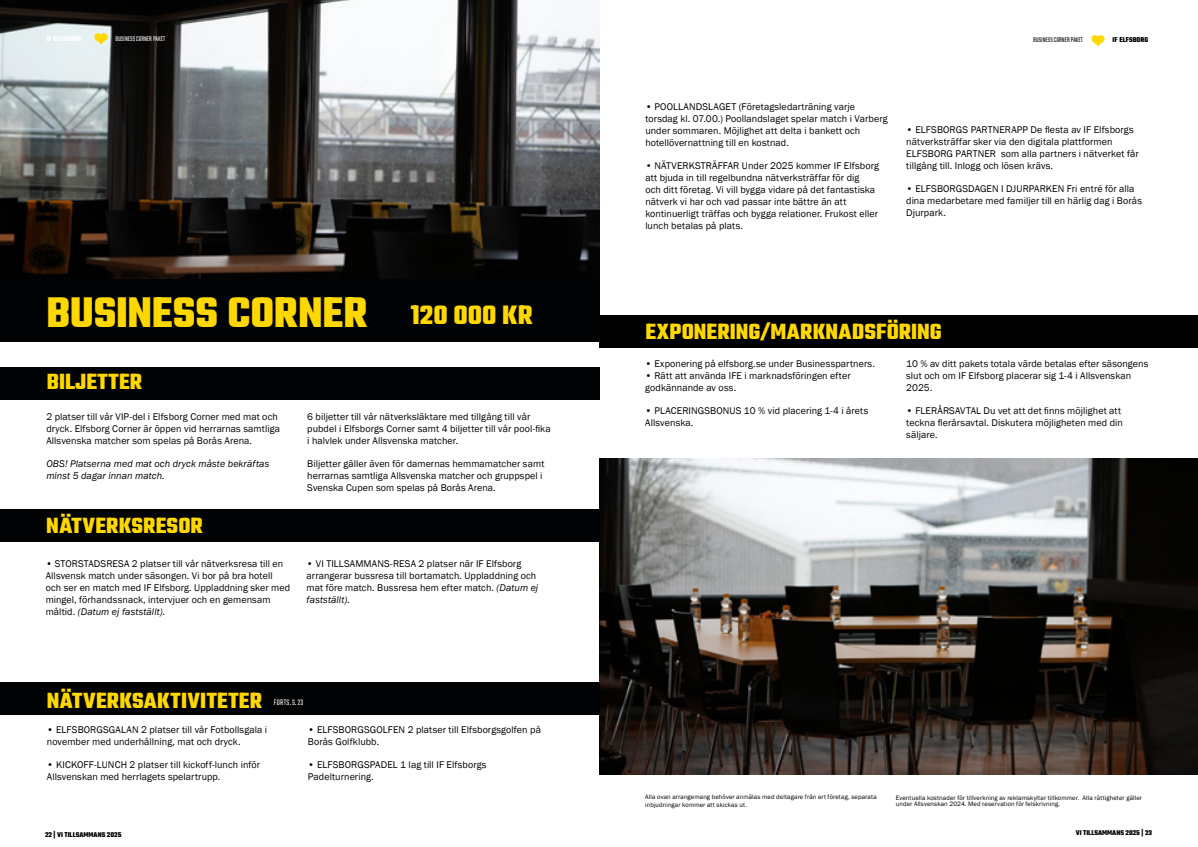
<style>
.page{position:relative;width:1198px;height:847px;background:#fff}
.page>*{position:absolute;margin:0;border:0;box-sizing:border-box;transform-origin:0 0}
.t1{font:700 46.25px "Teko";letter-spacing:-.005em;color:#ffd800}
.t2{font:700 23.75px "Teko";letter-spacing:.01em;color:#ffd800}
.t3{font:10px/12px "Franklin Gothic";letter-spacing:.01em;color:#000}
.t4{font:italic 10px/12px "Franklin Gothic";letter-spacing:.01em;color:#000}
.t5{font:300 8.75px "Teko";letter-spacing:.045em;color:#fff}
.t6{font:700 7.5px "Teko";color:#000}
.t7{font:300 7.5px "Teko";color:#fff}
.t8{font:300 7.5px "Teko";color:#000}
.t9{font:700 7.5px "Teko";color:#fff}
.t10{font:6.5px/6.2px "Franklin Gothic";letter-spacing:.015em;color:#000}
.s1{font-size:28.75px}
.s2{font-style:italic}
</style>
<div class="page">
<img style="left:0;top:0;width:599px;height:279px">
<div style="left:599px;top:315px;width:599px;height:33px;background:#000"></div>
<img style="left:599px;top:458px;width:599px;height:316px">
<div style="left:0;top:509px;width:599px;height:32px;background:#020304"></div>
<div style="left:0;top:367px;width:599px;height:32px;background:#020304"></div>
<div style="left:0;top:279px;width:599px;height:62px;background:#020304"></div>
<div style="left:0;top:682px;width:599px;height:33px;background:#020304"></div>
<svg style="left:94px;top:33px;width:14px;height:12px"></svg>
<svg style="left:1091px;top:35px;width:13px;height:11px"></svg>
<p class="t9" style="left:46px;top:34px;width:37px">IF ELFSBORG</p>
<p class="t7" style="left:115px;top:35px;width:51px">BUSINESS CORNER PAKET</p>
<p class="t8" style="left:1033px;top:36px;width:51px">BUSINESS CORNER PAKET</p>
<p class="t6" style="left:1112px;top:35px;width:37px">IF ELFSBORG</p>
<h1 class="t1" style="left:46px;top:283px;width:488px">BUSINESS CORNER <span class="s1">120 000 KR</span></h1>
<h2 class="t2" style="left:47px;top:366px;width:97px">BILJETTER</h2>
<p class="t3" style="left:46px;top:411px;width:235px">2 platser till vår VIP-del i Elfsborg Corner med mat och dryck. Elfsborg Corner är öppen vid herrarnas samtliga<br>Allsvenska matcher som spelas på Borås Arena.</p>
<p class="t4" style="left:46px;top:457px;width:225px">OBS! Platserna med mat och dryck måste bekräftas minst 5 dagar innan match.</p>
<h2 class="t2" style="left:46px;top:510px;width:158px">NÄTVERKSRESOR</h2>
<p class="t3" style="left:307px;top:411px;width:245px">6 biljetter till vår nätverksläktare med tillgång till vår pubdel i Elfsborgs Corner samt 4 biljetter till vår pool-fika i halvlek under Allsvenska matcher.</p>
<p class="t3" style="left:307px;top:457px;width:239px">Biljetter gäller även för damernas hemmamatcher samt herrarnas samtliga Allsvenska matcher och gruppspel i<br>Svenska Cupen som spelas på Borås Arena.</p>
<p class="t3" style="left:46px;top:558px;width:246px">• STORSTADSRESA 2 platser till vår nätverksresa till en Allsvensk match under säsongen. Vi bor på bra hotell och ser en match med IF Elfsborg. Uppladdning sker med mingel, förhandssnack, intervjuer och en gemensam måltid. <span class="s2">(Datum ej fastställt).</span></p>
<p class="t3" style="left:307px;top:558px;width:233px">• VI TILLSAMMANS-RESA 2 platser när IF Elfsborg arrangerar bussresa till bortamatch. Uppladdning och mat före match. Bussresa hem efter match. <span class="s2">(Datum ej fastställt).</span></p>
<h2 class="t2" style="left:47px;top:685px;width:216px">NÄTVERKSAKTIVITETER</h2>
<p class="t5" style="left:274px;top:697px;width:31px">FORTS. S. 23</p>
<p class="t3" style="left:47px;top:724px;width:222px">• ELFSBORGSGALAN 2 platser till vår Fotbollsgala i november med underhållning, mat och dryck.</p>
<p class="t3" style="left:47px;top:759px;width:215px">• KICKOFF-LUNCH 2 platser till kickoff-lunch inför<br>Allsvenskan med herrlagets spelartrupp.</p>
<p class="t3" style="left:308px;top:724px;width:235px">• ELFSBORGSGOLFEN 2 platser till Elfsborgsgolfen på<br>Borås Golfklubb.</p>
<p class="t3" style="left:308px;top:759px;width:180px">• ELFSBORGSPADEL 1 lag till IF Elfsborgs<br>Padelturnering.</p>
<p class="t3" style="left:645px;top:101px;width:244px">• POOLLANDSLAGET (Företagsledarträning varje torsdag kl. 07.00.) Poollandslaget spelar match i Varberg under sommaren. Möjlighet att delta i bankett och hotellövernattning till en kostnad.</p>
<p class="t3" style="left:645px;top:160px;width:235px">• NÄTVERKSTRÄFFAR Under 2025 kommer IF Elfsborg att bjuda in till regelbundna nätverksträffar för dig<br>och ditt företag. Vi vill bygga vidare på det fantastiska nätverk vi har och vad passar inte bättre än att kontinuerligt träffas och bygga relationer. Frukost eller lunch betalas på plats.</p>
<p class="t3" style="left:906px;top:124px;width:234px">• ELFSBORGS PARTNERAPP De flesta av IF Elfsborgs nätverksträffar sker via den digitala plattformen ELFSBORG PARTNER som alla partners i nätverket får tillgång till. Inlogg och lösen krävs.</p>
<p class="t3" style="left:906px;top:182px;width:237px">• ELFSBORGSDAGEN I DJURPARKEN Fri entré för alla dina medarbetare med familjer till en härlig dag i Borås<br>Djurpark.</p>
<h2 class="t2" style="left:645px;top:317px;width:298px">EXPONERING/MARKNADSFÖRING</h2>
<p class="t3" style="left:645px;top:358px;width:231px">• Exponering på elfsborg.se under Businesspartners.</p>
<p class="t3" style="left:645px;top:370px;width:207px">• Rätt att använda IFE i marknadsföringen efter godkännande av oss.</p>
<p class="t3" style="left:645px;top:405px;width:224px">• PLACERINGSBONUS 10 % vid placering 1-4 i årets<br>Allsvenska.</p>
<p class="t3" style="left:906px;top:358px;width:244px">10 % av ditt pakets totala värde betalas efter säsongens slut och om IF Elfsborg placerar sig 1-4 i Allsvenskan<br>2025.</p>
<p class="t3" style="left:906px;top:405px;width:218px">• FLERÅRSAVTAL Du vet att det finns möjlighet att teckna flerårsavtal. Diskutera möjligheten med din säljare.</p>
<p class="t10" style="left:645px;top:793px;width:233px;line-height:7.5px">Alla ovan arrangemang behöver anmälas med deltagare från ert företag, separata inbjudningar kommer att skickas ut.</p>
<p class="t10" style="left:896px;top:795px;width:248px">Eventuella kostnader för tillverkning av reklamskyltar tillkommer. Alla rättigheter gäller under Allsvenskan 2024. Med reservation för felskrivning.</p>
<p class="t6" style="left:45px;top:830px;width:78px">22 | VI TILLSAMMANS 2025</p>
<p class="t6" style="left:1075px;top:827px;width:78px">VI TILLSAMMANS 2025 | 23</p>
</div>
